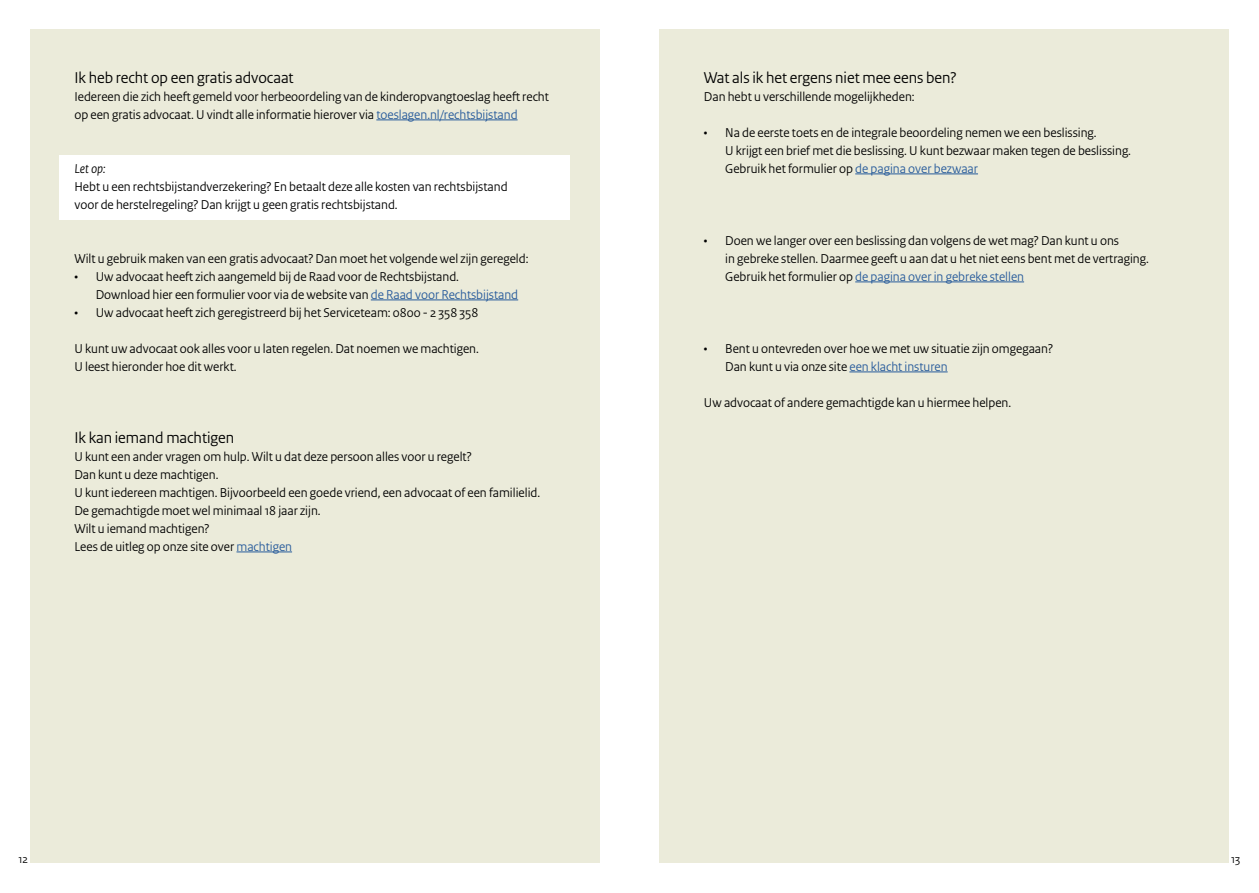
<style>
.page{position:relative;width:1259px;height:893px;background:#fff}
.page>*{position:absolute;margin:0;border:0;box-sizing:border-box;transform-origin:0 0}
.t1{font:16.5px "Rijksoverheid Sans Heading";color:#000}
.t2{font:13.5px/18px "Rijksoverheid Sans Heading";color:#000}
.t3{font:italic 13.5px "Rijksoverheid Sans Heading";color:#000}
.t4{font:12px "Rijksoverheid Sans Heading";color:#000}
.s1{color:#275b9b}
</style>
<div class="page">
<div style="left:30px;top:30px;width:570px;height:833px;background:#ebebda"></div>
<div style="left:60px;top:155px;width:510px;height:65px;background:#fff"></div>
<hr style="left:376px;top:120px;width:141px;height:1px;background:#275b9b">
<hr style="left:371px;top:300px;width:147px;height:1px;background:#275b9b">
<hr style="left:236px;top:552px;width:56px;height:1px;background:#275b9b">
<div style="left:659px;top:30px;width:570px;height:833px;background:#ebebda"></div>
<hr style="left:855px;top:174px;width:123px;height:1px;background:#275b9b">
<hr style="left:855px;top:282px;width:169px;height:1px;background:#275b9b">
<hr style="left:849px;top:372px;width:98px;height:1px;background:#275b9b">
<p class="t1" style="left:74px;top:68px;width:221px">Ik heb recht op een gratis advocaat</p>
<p class="t2" style="left:74px;top:87px;width:476px">Iedereen die zich heeft gemeld voor herbeoordeling van de kinderopvangtoeslag heeft recht op een gratis advocaat. U vindt alle informatie hierover via <span class="s1">toeslagen.nl/rechtsbijstand</span></p>
<p class="t3" style="left:74px;top:161px;width:33px">Let op:</p>
<p class="t2" style="left:74px;top:177px;width:435px">Hebt u een rechtsbijstandverzekering? En betaalt deze alle kosten van rechtsbijstand voor de herstelregeling? Dan krijgt u geen gratis rechtsbijstand.</p>
<p class="t2" style="left:74px;top:249px;width:455px">Wilt u gebruik maken van een gratis advocaat? Dan moet het volgende wel zijn geregeld:</p>
<p class="t2" style="left:96px;top:267px;width:424px;text-indent:-21px">• Uw advocaat heeft zich aangemeld bij de Raad voor de Rechtsbijstand.<br>Download hier een formulier voor via de website van <span class="s1">de Raad voor Rechtsbijstand</span></p>
<p class="t2" style="left:74px;top:303px;width:405px">• Uw advocaat heeft zich geregistreerd bij het Serviceteam: 0800 - 2 358 358</p>
<p class="t2" style="left:74px;top:339px;width:406px">U kunt uw advocaat ook alles voor u laten regelen. Dat noemen we machtigen.<br>U leest hieronder hoe dit werkt.</p>
<p class="t1" style="left:74px;top:428px;width:161px">Ik kan iemand machtigen</p>
<p class="t2" style="left:74px;top:447px;width:467px">U kunt een ander vragen om hulp. Wilt u dat deze persoon alles voor u regelt?<br>Dan kunt u deze machtigen.<br>U kunt iedereen machtigen. Bijvoorbeeld een goede vriend, een advocaat of een familielid.<br>De gemachtigde moet wel minimaal 18 jaar zijn.<br>Wilt u iemand machtigen?<br>Lees de uitleg op onze site over <span class="s1">machtigen</span></p>
<p class="t4" style="left:19px;top:852px;width:11px">12</p>
<p class="t1" style="left:704px;top:68px;width:254px">Wat als ik het ergens niet mee eens ben?</p>
<p class="t2" style="left:704px;top:87px;width:212px">Dan hebt u verschillende mogelijkheden:</p>
<p class="t2" style="left:725px;top:123px;width:407px;text-indent:-21px">• Na de eerste toets en de integrale beoordeling nemen we een beslissing.<br>U krijgt een brief met die beslissing. U kunt bezwaar maken tegen de beslissing.<br>Gebruik het formulier op <span class="s1">de pagina over bezwaar</span></p>
<p class="t2" style="left:725px;top:231px;width:425px;text-indent:-21px">• Doen we langer over een beslissing dan volgens de wet mag? Dan kunt u ons<br>in gebreke stellen. Daarmee geeft u aan dat u het niet eens bent met de vertraging.<br>Gebruik het formulier op <span class="s1">de pagina over in gebreke stellen</span></p>
<p class="t2" style="left:725px;top:339px;width:329px;text-indent:-21px">• Bent u ontevreden over hoe we met uw situatie zijn omgegaan?<br>Dan kunt u via onze site <span class="s1">een klacht insturen</span></p>
<p class="t2" style="left:704px;top:393px;width:309px">Uw advocaat of andere gemachtigde kan u hiermee helpen.</p>
<p class="t4" style="left:1231px;top:852px;width:11px">13</p>
</div>
